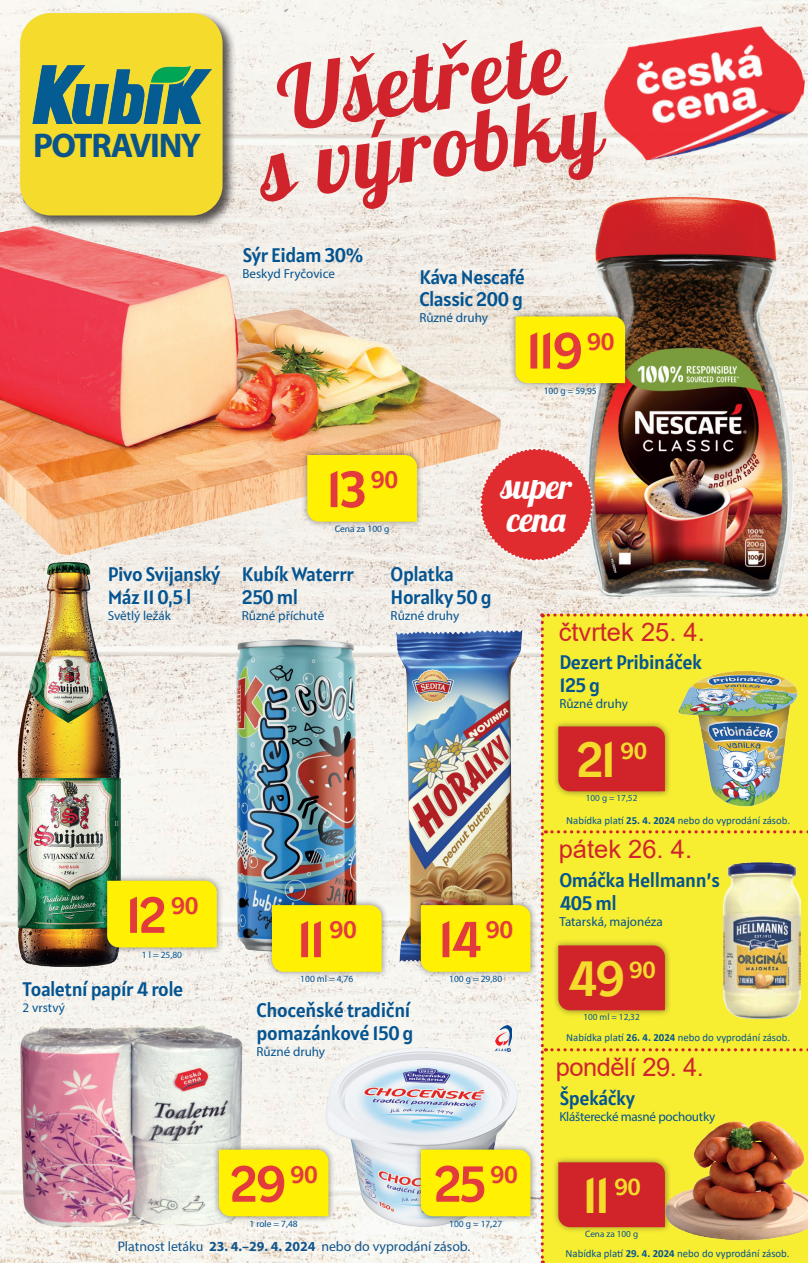
<style>
.page{position:relative;width:808px;height:1263px;background:#fff}
.page>*{position:absolute;margin:0;border:0;box-sizing:border-box;transform-origin:0 0}
.t1{font:87.15px/67.1px "Lobster";color:#d0232c;text-align:center}
.t2{font:50.7px "Alatsi";letter-spacing:-.06em;color:#e33b3d}
.t3{font:49.2px "Alatsi";color:#f4db2c}
.t4{font:34.8px/32.7px "Lobster";letter-spacing:-.02em;color:#fff}
.t5{font:700 34.35px "Myriad Pro";letter-spacing:-.04em;color:#0a5489}
.t6{font:25.5px "Arial";color:#d0252c}
.t7{font:25.5px "Arial";letter-spacing:-.02em;color:#d0252c}
.t8{font:19.5px/22.5px "Alatsi";letter-spacing:-.02em;color:#035491}
.t9{font:13.8px "Myriad Pro";color:#11558b}
.t10{font:13.05px "Myriad Pro";color:#035491}
.t11{font:13.05px "Myriad Pro";letter-spacing:-.02em;color:#035491}
.t12{font:10.8px "Calibri";color:#035491}
.t13{font:9.45px "Myriad Pro";color:#035491}
.t14{font:9.3px "Myriad Pro";color:#035491}
.s1{font-weight:700}
</style>
<div class="page">
<img style="left:0;top:400px;width:808px;height:863px">
<img style="left:0;top:0;width:808px;height:400px">
<div style="left:18px;top:11px;width:218px;height:218px;background:#231f20;opacity:.75"></div>
<div style="left:20px;top:13px;width:203px;height:202px;background:#f4db2c;border-radius:30px"></div>
<img style="left:32px;top:65px;width:180px;height:59px">
<img style="left:599px;top:11px;width:209px;height:165px">
<img style="left:0;top:225px;width:501px;height:330px">
<div style="left:301px;top:448px;width:123px;height:80px;background:#231f20;opacity:.5"></div>
<div style="left:307px;top:455px;width:110px;height:67px;background:#fff101"></div>
<img style="left:326px;top:1048px;width:191px;height:179px">
<img style="left:17px;top:561px;width:104px;height:406px">
<img style="left:20px;top:1025px;width:222px;height:202px">
<img style="left:396px;top:629px;width:130px;height:333px">
<img style="left:549px;top:178px;width:259px;height:434px">
<div style="left:509px;top:310px;width:123px;height:80px;background:#231f20;opacity:.5"></div>
<div style="left:515px;top:316px;width:110px;height:67px;background:#fff101"></div>
<img style="left:237px;top:640px;width:119px;height:312px">
<div style="left:101px;top:874px;width:123px;height:80px;background:#231f20;opacity:.5"></div>
<div style="left:107px;top:881px;width:110px;height:66px;background:#fff101"></div>
<div style="left:265px;top:898px;width:123px;height:80px;background:#231f20;opacity:.5"></div>
<div style="left:272px;top:905px;width:110px;height:67px;background:#fff101"></div>
<div style="left:414px;top:898px;width:123px;height:80px;background:#231f20;opacity:.5"></div>
<div style="left:421px;top:905px;width:109px;height:67px;background:#fff101"></div>
<div style="left:414px;top:1143px;width:123px;height:80px;background:#231f20;opacity:.5"></div>
<div style="left:421px;top:1149px;width:109px;height:67px;background:#fff101"></div>
<div style="left:212px;top:1143px;width:123px;height:80px;background:#231f20;opacity:.5"></div>
<div style="left:219px;top:1149px;width:109px;height:67px;background:#fff101"></div>
<svg style="left:478px;top:447px;width:116px;height:115px;background:#e26060"></svg>
<img style="left:495px;top:1025px;width:17px;height:27px">
<img style="left:541px;top:613px;width:267px;height:650px">
<h3 class="t5" style="left:33px;top:123px;width:170px">POTRAVINY</h3>
<h1 class="t1" style="left:248px;top:80px;width:345px;rotate:-8deg">Ušetřete<br>s výrobky</h1>
<p class="t8" style="left:242px;top:242px;width:122px">Sýr Eidam 30%</p>
<p class="t10" style="left:242px;top:266px;width:94px">Beskyd Fryčovice</p>
<p class="t8" style="left:419px;top:263px;width:107px">Káva Nescafé<br>Classic 200 g</p>
<p class="t10" style="left:419px;top:310px;width:70px">Různé druhy</p>
<h2 class="t2" style="left:526px;top:307px;width:90px">119 <sup>90</sup></h2>
<p class="t13" style="left:544px;top:385px;width:55px">100 g = 59,95</p>
<p class="t8" style="left:108px;top:561px;width:114px">Pivo Svijanský<br>Máz 11 0,5 l</p>
<p class="t10" style="left:108px;top:607px;width:65px">Světlý ležák</p>
<h2 class="t2" style="left:326px;top:446px;width:74px">13 <sup>90</sup></h2>
<p class="t13" style="left:335px;top:523px;width:56px">Cena za 100 g</p>
<h3 class="t4" style="left:501px;top:474px;width:72px">super cena</h3>
<p class="t8" style="left:242px;top:561px;width:114px">Kubík Waterrr<br>250 ml</p>
<p class="t10" style="left:242px;top:607px;width:84px">Různé příchutě</p>
<p class="t8" style="left:391px;top:561px;width:102px">Oplatka<br>Horalky 50 g</p>
<p class="t10" style="left:391px;top:607px;width:70px">Různé druhy</p>
<h3 class="t6" style="left:559px;top:614px;width:148px">čtvrtek 25. 4.</h3>
<p class="t8" style="left:559px;top:649px;width:144px">Dezert Pribináček<br>125 g</p>
<p class="t10" style="left:559px;top:695px;width:70px">Různé druhy</p>
<h3 class="t3" style="left:576px;top:718px;width:72px">21 <sup>90</sup></h3>
<p class="t14" style="left:586px;top:793px;width:53px">100 g = 17,52</p>
<p class="t12" style="left:566px;top:813px;width:226px">Nabídka platí <span class="s1">25. 4. 2024</span> nebo do vyprodání zásob.</p>
<h3 class="t6" style="left:559px;top:831px;width:135px">pátek 26. 4.</h3>
<h2 class="t2" style="left:126px;top:872px;width:74px">12 <sup>90</sup></h2>
<p class="t13" style="left:142px;top:949px;width:42px">1 l = 25,80</p>
<h2 class="t2" style="left:297px;top:896px;width:62px">11 <sup>90</sup></h2>
<p class="t13" style="left:300px;top:973px;width:55px">100 ml = 4,76</p>
<p class="t8" style="left:23px;top:976px;width:162px">Toaletní papír 4 role</p>
<p class="t10" style="left:23px;top:999px;width:44px">2 vrstvý</p>
<p class="t8" style="left:257px;top:997px;width:158px">Choceňské tradiční pomazánkové 150 g</p>
<p class="t10" style="left:257px;top:1043px;width:70px">Různé druhy</p>
<h2 class="t2" style="left:438px;top:896px;width:77px">14 <sup>90</sup></h2>
<p class="t13" style="left:449px;top:973px;width:55px">100 g = 29,80</p>
<h2 class="t2" style="left:229px;top:1141px;width:90px">29 <sup>90</sup></h2>
<p class="t13" style="left:249px;top:1218px;width:50px">1 role = 7,48</p>
<h2 class="t2" style="left:433px;top:1141px;width:86px">25 <sup>90</sup></h2>
<p class="t13" style="left:449px;top:1218px;width:55px">100 g = 17,27</p>
<p class="t9" style="left:118px;top:1238px;width:354px">Platnost letáku <span class="s1">23. 4.–29. 4. 2024</span> nebo do vyprodání zásob.</p>
<p class="t8" style="left:559px;top:867px;width:162px">Omáčka Hellmann’s<br>405 ml</p>
<p class="t10" style="left:559px;top:913px;width:105px">Tatarská, majonéza</p>
<h3 class="t3" style="left:567px;top:937px;width:90px">49 <sup>90</sup></h3>
<p class="t14" style="left:583px;top:1011px;width:58px">100 ml = 12,32</p>
<p class="t12" style="left:566px;top:1030px;width:226px">Nabídka platí <span class="s1">26. 4. 2024</span> nebo do vyprodání zásob.</p>
<h3 class="t7" style="left:556px;top:1049px;width:149px">pondělí 29. 4.</h3>
<p class="t8" style="left:559px;top:1085px;width:77px">Špekáčky</p>
<p class="t11" style="left:559px;top:1109px;width:157px">Klášterecké masné pochoutky</p>
<h3 class="t3" style="left:582px;top:1154px;width:60px">11 <sup>90</sup></h3>
<p class="t14" style="left:585px;top:1228px;width:55px">Cena za 100 g</p>
<p class="t12" style="left:566px;top:1246px;width:226px">Nabídka platí <span class="s1">29. 4. 2024</span> nebo do vyprodání zásob.</p>
</div>
